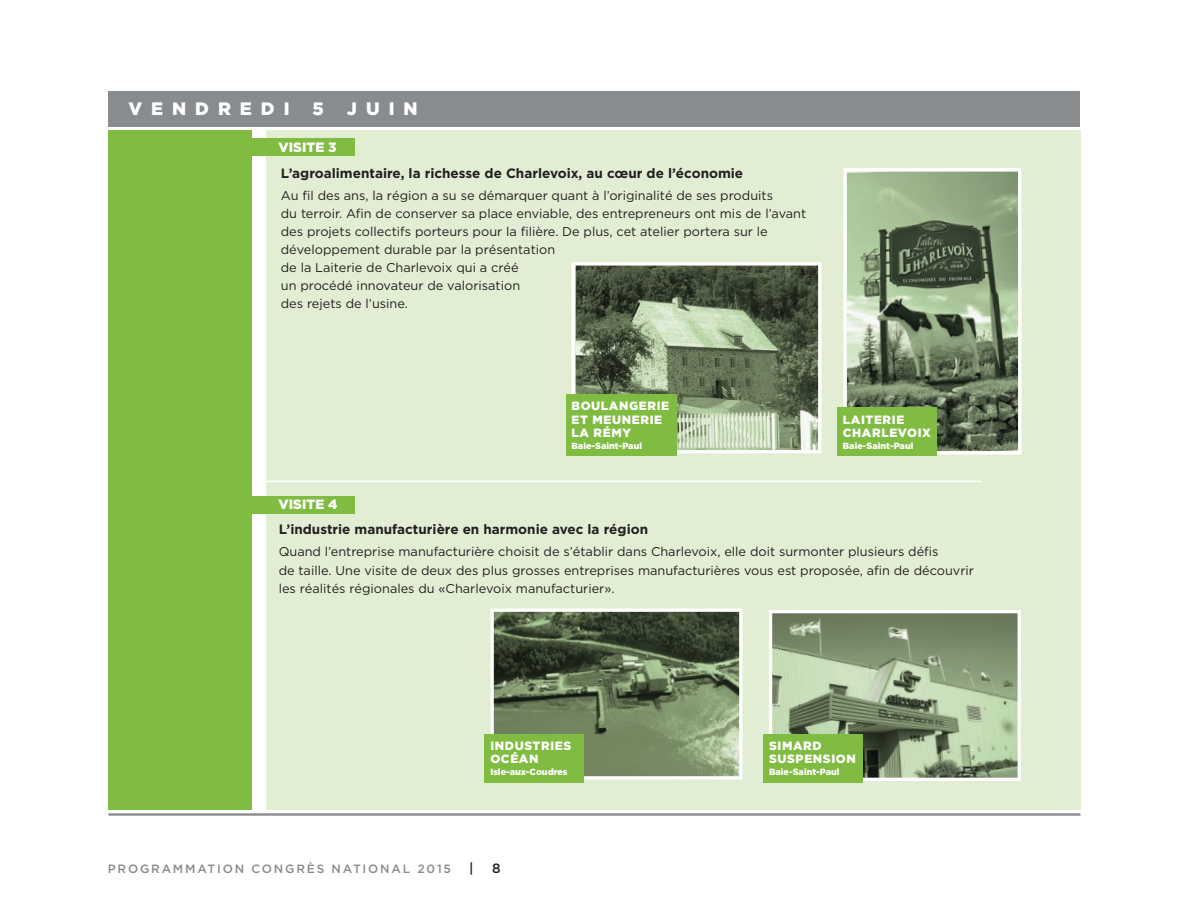
<style>
.page{position:relative;width:1188px;height:918px;background:#fff}
.page>*{position:absolute;margin:0;border:0;box-sizing:border-box;transform-origin:0 0}
.t1{font:900 18px "Gotham HTF";letter-spacing:.5em;color:#fff}
.t2{font:700 13.5px "Gotham HTF";color:#231f20}
.t3{font:900 13.5px "Gotham HTF";color:#fff}
.t4{font:500 13.5px "Gotham HTF";color:#231f20}
.t5{font:12.75px/18px "Gotham HTF";color:#231f20}
.t6{font:900 12px/13.5px "Gotham HTF";letter-spacing:.05em;color:#fff}
.t7{font:500 12px "Gotham HTF";letter-spacing:.15em;color:#888c8f}
.t8{font:900 9px "Gotham HTF";color:#fff}
</style>
<div class="page">
<hr style="left:108px;top:813px;width:972px;height:3px;background:#888c8f">
<div style="left:108px;top:91px;width:972px;height:36px;background:#888c8f"></div>
<div style="left:108px;top:130px;width:144px;height:679px;background:#80bc41"></div>
<div style="left:266px;top:130px;width:814px;height:679px;background:#e2eed3"></div>
<div style="left:247px;top:138px;width:108px;height:18px;background:#80bc41"></div>
<hr style="left:263px;top:481px;width:718px;height:1px;background:#fff">
<div style="left:247px;top:496px;width:108px;height:18px;background:#80bc41"></div>
<img style="left:576px;top:266px;width:242px;height:183px">
<div style="left:571px;top:262px;width:251px;height:191px;border:3px solid #fff"></div>
<img style="left:847px;top:172px;width:170px;height:278px">
<div style="left:843px;top:168px;width:178px;height:286px;border:3px solid #fff"></div>
<img style="left:773px;top:614px;width:244px;height:163px">
<div style="left:769px;top:610px;width:252px;height:171px;border:3px solid #fff"></div>
<img style="left:494px;top:613px;width:244px;height:163px">
<div style="left:490px;top:609px;width:252px;height:171px;border:3px solid #fff"></div>
<div style="left:837px;top:407px;width:100px;height:49px;background:#80bc41"></div>
<div style="left:566px;top:395px;width:110px;height:61px;background:#80bc41"></div>
<div style="left:763px;top:734px;width:100px;height:49px;background:#80bc41"></div>
<div style="left:485px;top:734px;width:99px;height:49px;background:#80bc41"></div>
<h1 class="t1" style="left:128px;top:98px;width:163px">VENDREDI</h1>
<h1 class="t1" style="left:313px;top:98px;width:13px">5</h1>
<h1 class="t1" style="left:347px;top:98px;width:72px">JUIN</h1>
<p class="t3" style="left:279px;top:139px;width:59px">VISITE 3</p>
<p class="t2" style="left:281px;top:168px;width:464px">L’agroalimentaire, la richesse de Charlevoix, au cœur de l’économie</p>
<p class="t5" style="left:281px;top:188px;width:527px">Au fil des ans, la région a su se démarquer quant à l’originalité de ses produits<br>du terroir. Afin de conserver sa place enviable, des entrepreneurs ont mis de l’avant des projets collectifs porteurs pour la filière. De plus, cet atelier portera sur le développement durable par la présentation<br>de la Laiterie de Charlevoix qui a créé<br>un procédé innovateur de valorisation<br>des rejets de l’usine.</p>
<p class="t6" style="left:572px;top:399px;width:99px">BOULANGERIE<br>ET MEUNERIE<br>LA RÉMY</p>
<p class="t8" style="left:572px;top:441px;width:72px">Baie-Saint-Paul</p>
<p class="t6" style="left:843px;top:413px;width:90px">LAITERIE<br>CHARLEVOIX</p>
<p class="t8" style="left:843px;top:441px;width:72px">Baie-Saint-Paul</p>
<p class="t3" style="left:279px;top:497px;width:60px">VISITE 4</p>
<p class="t2" style="left:279px;top:524px;width:371px">L’industrie manufacturière en harmonie avec la région</p>
<p class="t5" style="left:279px;top:544px;width:697px">Quand l’entreprise manufacturière choisit de s’établir dans Charlevoix, elle doit surmonter plusieurs défis<br>de taille. Une visite de deux des plus grosses entreprises manufacturières vous est proposée, afin de découvrir les réalités régionales du «Charlevoix manufacturier».</p>
<p class="t6" style="left:490px;top:739px;width:82px">INDUSTRIES<br>OCÉAN</p>
<p class="t8" style="left:490px;top:767px;width:79px">Isle-aux-Coudres</p>
<p class="t7" style="left:108px;top:865px;width:345px">PROGRAMMATION CONGRÈS NATIONAL 2015</p>
<p class="t4" style="left:469px;top:864px;width:6px">|</p>
<p class="t4" style="left:492px;top:864px;width:10px">8</p>
<p class="t6" style="left:769px;top:739px;width:88px">SIMARD<br>SUSPENSION</p>
<p class="t8" style="left:769px;top:767px;width:72px">Baie-Saint-Paul</p>
</div>
